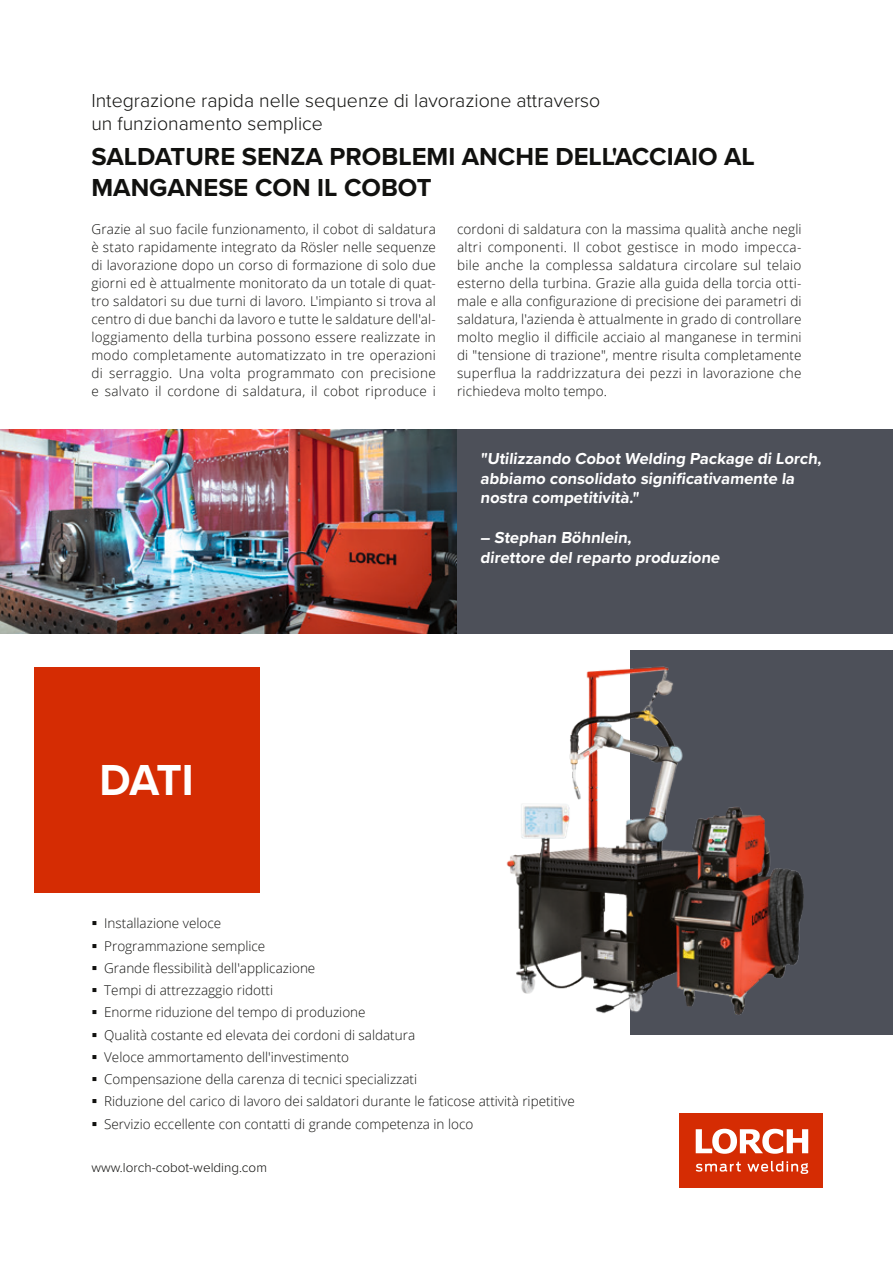
<style>
.page{position:relative;width:893px;height:1263px;background:#fff}
.page>*{position:absolute;margin:0;border:0;box-sizing:border-box;transform-origin:0 0}
.Rotes_Feld{font:700 45px "Proxima Nova";color:#fff}
.Head{font:700 25.5px/30.6px "Proxima Nova";color:#11110f}
.Overhead{font:300 19.5px/23.4px "Proxima Nova";color:#11110f}
.Zitat_weiss{font:700 16.5px/19.8px "Proxima Nova";color:#fff}
.Fließtext_Block{font:300 13.5px/18px "Open Sans";color:#11110f;text-align:justify}
.Fließtext_10P{font:300 13.5px "Proxima Nova";color:#11110f}
</style>
<div class="page">
<div style="left:680px;top:1113px;width:143px;height:74px;background:#d52c03"></div>
<svg style="left:696px;top:1129px;width:112px;height:25px"></svg>
<svg style="left:696px;top:1161px;width:112px;height:13px"></svg>
<div style="left:34px;top:668px;width:225px;height:225px;background:#d52c03"></div>
<div style="left:630px;top:651px;width:263px;height:384px;background:#4d5059"></div>
<img style="left:506px;top:650px;width:337px;height:365px">
<img style="left:0;top:429px;width:457px;height:205px">
<div style="left:457px;top:429px;width:436px;height:205px;background:#4d5059"></div>
<p class="Overhead" style="left:91px;top:88px;width:510px">Integrazione rapida nelle sequenze di lavorazione attraverso un funzionamento semplice</p>
<p class="Head" style="left:91px;top:141px;width:665px">SALDATURE SENZA PROBLEMI ANCHE DELL'ACCIAIO AL<br>MANGANESE CON IL COBOT</p>
<p class="Fließtext_Block" style="left:91px;top:220px;width:346px">Grazie al suo facile funzionamento, il cobot di saldatura è stato rapidamente integrato da Rösler nelle sequenze di lavorazione dopo un corso di formazione di solo due giorni ed è attualmente monitorato da un totale di quat&shy;tro saldatori su due turni di lavoro. L'impianto si trova al centro di due banchi da lavoro e tutte le saldature dell'al&shy;loggiamento della turbina possono essere realizzate in modo completamente automatizzato in tre operazioni di serraggio. Una volta programmato con precisione e salvato il cordone di saldatura, il cobot riproduce i</p>
<p class="Fließtext_Block" style="left:457px;top:220px;width:346px">cordoni di saldatura con la massima qualità anche negli altri componenti. Il cobot gestisce in modo impecca&shy;bile anche la complessa saldatura circolare sul telaio esterno della turbina. Grazie alla guida della torcia otti&shy;male e alla configurazione di precisione dei parametri di saldatura, l'azienda è attualmente in grado di controllare molto meglio il difficile acciaio al manganese in termini di "tensione di trazione", mentre risulta completamente superflua la raddrizzatura dei pezzi in lavorazione che richiedeva molto tempo.</p>
<p class="Rotes_Feld" style="left:100px;top:746px;width:96px">DATI</p>
<p class="Zitat_weiss" style="left:480px;top:448px;width:346px">"Utilizzando Cobot Welding Package di Lorch, abbiamo consolidato significativamente la nostra competitività."</p>
<p class="Zitat_weiss" style="left:480px;top:527px;width:244px">– Stephan Böhnlein,<br>direttore del reparto produzione</p>
<p class="Fließtext_Block" style="left:104px;top:914px;width:119px">Installazione veloce</p>
<p class="Fließtext_Block" style="left:104px;top:936px;width:163px">Programmazione semplice</p>
<p class="Fließtext_Block" style="left:104px;top:959px;width:213px">Grande flessibilità dell'applicazione</p>
<p class="Fließtext_Block" style="left:104px;top:981px;width:170px">Tempi di attrezzaggio ridotti</p>
<p class="Fließtext_Block" style="left:104px;top:1003px;width:263px">Enorme riduzione del tempo di produzione</p>
<p class="Fließtext_Block" style="left:104px;top:1025px;width:313px">Qualità costante ed elevata dei cordoni di saldatura</p>
<p class="Fließtext_Block" style="left:104px;top:1048px;width:246px">Veloce ammortamento dell'investimento</p>
<p class="Fließtext_Block" style="left:104px;top:1070px;width:314px">Compensazione della carenza di tecnici specializzati</p>
<p class="Fließtext_Block" style="left:104px;top:1092px;width:472px">Riduzione del carico di lavoro dei saldatori durante le faticose attività ripetitive</p>
<p class="Fließtext_Block" style="left:104px;top:1114px;width:371px">Servizio eccellente con contatti di grande competenza in loco</p>
<p class="Fließtext_10P" style="left:91px;top:1157px;width:177px">www.lorch-cobot-welding.com</p>
</div>
